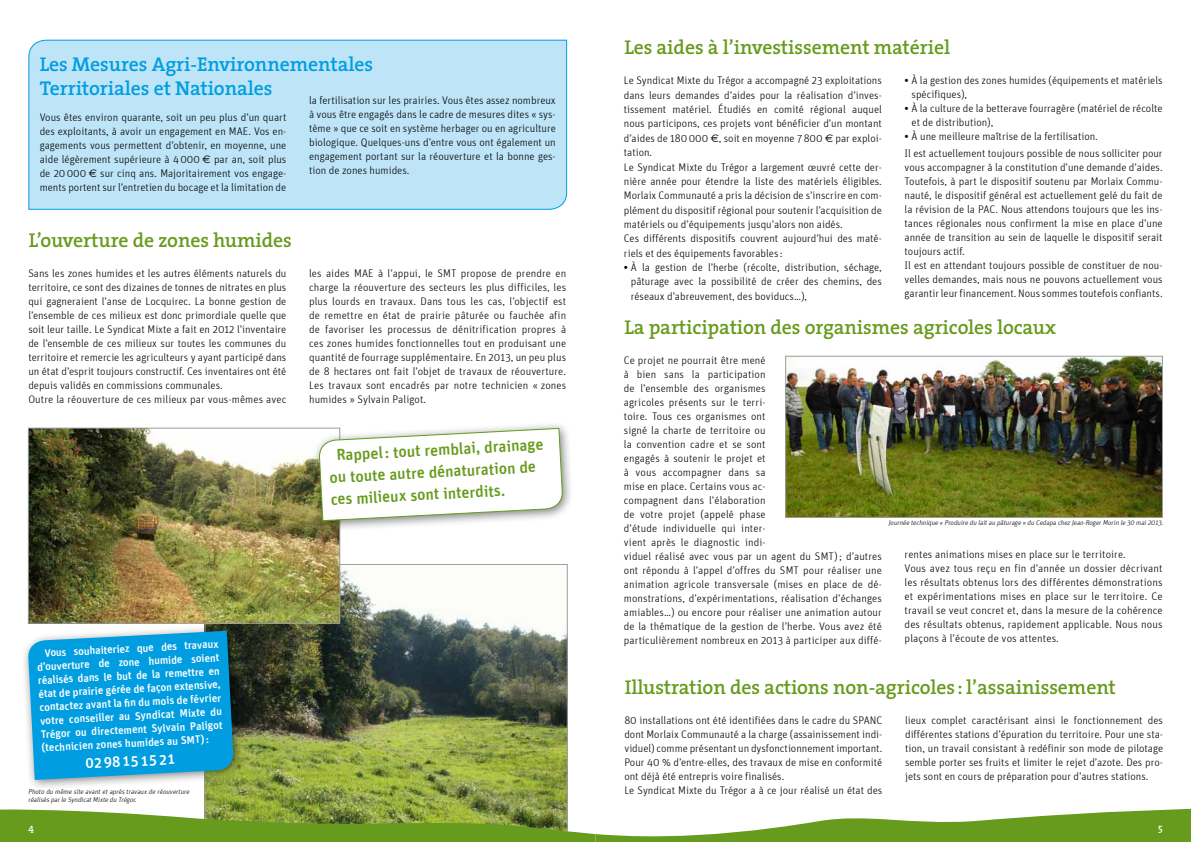
<style>
.page{position:relative;width:1191px;height:842px;background:#fff}
.page>*{position:absolute;margin:0;border:0;box-sizing:border-box;transform-origin:0 0}
.t1{font:600 20px "The Serif";letter-spacing:-.005em;color:#679b1d}
.t2{font:600 20px/24px "The Serif";letter-spacing:-.005em;color:#009ee0}
.t3{font:16px/22px "Unit Medium TF";color:#679b1d}
.t4{font:15px "Unit Medium TF";color:#fff}
.t5{font:300 11px/14px "Unit";color:#000}
.t6{font:11px/13.5px "Unit Medium TF";color:#fff;text-align:justify}
.t7{font:600 10px "The Serif";color:#fff}
.t8{font:italic 300 7px/8.4px "Unit";color:#000}
.s1{font-family:"Euro Sans";font-weight:400}
.s2{font-family:"Unit Medium TF";font-weight:400}
</style>
<div class="page">
<div style="left:28px;top:39px;width:539px;height:171px;background:#bde4f7"></div>
<img style="left:787px;top:358px;width:373px;height:158px">
<div style="left:785px;top:356px;width:377px;height:162px;border:1px solid #9c9e9f"></div>
<img style="left:207px;top:566px;width:358px;height:241px">
<div style="left:21px;top:624px;width:224px;height:167px;background:#000;opacity:.5"></div>
<svg style="left:27px;top:631px;width:207px;height:149px;background:#13a1da"></svg>
<img style="left:30px;top:430px;width:308px;height:191px">
<div style="left:28px;top:428px;width:312px;height:195px;border:1px solid #9c9e9f"></div>
<div style="left:312px;top:421px;width:262px;height:111px;background:#000;opacity:.5"></div>
<svg style="left:319px;top:427px;width:244px;height:95px"></svg>
<svg style="left:0;top:807px;width:1191px;height:35px"></svg>
<h1 class="t2" style="left:40px;top:52px;width:335px">Les Mesures Agri-Environnementales<br>Territoriales et Nationales</h1>
<p class="t5" style="left:309px;top:93px;width:248px;text-align:justify">la fertilisation sur les prairies. Vous êtes assez nombreux à vous être engagés dans le cadre de mesures dites « sys&shy;tème » que ce soit en système herbager ou en agriculture biologique. Quelques-uns d’entre vous ont également un engagement portant sur la réouverture et la bonne ges&shy;tion de zones humides.</p>
<p class="t5" style="left:40px;top:110px;width:248px;text-align:justify">Vous êtes environ quarante, soit un peu plus d’un quart des exploitants, à avoir un engagement en MAE. Vos en&shy;gagements vous permettent d’obtenir, en moyenne, une aide légèrement supérieure à 4000 <span class="s1">€</span> par an, soit plus de 20000 <span class="s1">€</span> sur cinq ans. Majoritairement vos engage&shy;ments portent sur l’entretien du bocage et la limitation de</p>
<h1 class="t1" style="left:29px;top:224px;width:265px">L’ouverture de zones humides</h1>
<p class="t5" style="left:28px;top:266px;width:259px">Sans les zones humides et les autres éléments naturels du territoire, ce sont des dizaines de tonnes de nitrates en plus qui gagneraient l’anse de Locquirec. La bonne gestion de l’ensemble de ces milieux est donc primordiale quelle que soit leur taille. Le Syndicat Mixte a fait en 2012 l’inventaire de l’ensemble de ces milieux sur toutes les communes du territoire et remercie les agriculteurs y ayant participé dans un état d’esprit toujours constructif. Ces inventaires ont été depuis validés en commissions communales.<br>Outre la réouverture de ces milieux par vous-mêmes avec</p>
<p class="t5" style="left:309px;top:266px;width:259px;text-align:justify">les aides MAE à l’appui, le SMT propose de prendre en charge la réouverture des secteurs les plus difficiles, les plus lourds en travaux. Dans tous les cas, l’objectif est de remettre en état de prairie pâturée ou fauchée afin de favoriser les processus de dénitrification propres à ces zones humides fonctionnelles tout en produisant une quantité de fourrage supplémentaire. En 2013, un peu plus de 8 hectares ont fait l’objet de travaux de réouverture.<br>Les travaux sont encadrés par notre technicien « zones humides » Sylvain Paligot.</p>
<h2 class="t3" style="left:328px;top:444px;width:217px;text-indent:8px;rotate:-3deg">Rappel: tout remblai, drainage ou toute autre dénaturation de ces milieux sont interdits.</h2>
<p class="t6" style="left:36px;top:646px;width:184px;text-indent:8px;rotate:-3deg">Vous souhaiteriez que des travaux d’ouverture de zone humide soient réalisés dans le but de la remettre en état de prairie gérée de façon extensive, contactez avant la fi n du mois de février votre conseiller au Syndicat Mixte du Trégor ou directement Sylvain Paligot (technicien zones humides au SMT):</p>
<h3 class="t4" style="left:85px;top:754px;width:91px;rotate:-3deg">0298151521</h3>
<p class="t8" style="left:28px;top:787px;width:164px">Photo du même site avantetaprès travaux de réouverture réalisés parle SyndicatMixte du Trégor.</p>
<h1 class="t1" style="left:624px;top:31px;width:328px">Les aides à l’investissement matériel</h1>
<p class="t5" style="left:624px;top:73px;width:259px;line-height:14.3px">Le Syndicat Mixte du Trégor a accompagné 23 exploitations dans leurs demandes d’aides pour la réalisation d’inves&shy;tissement matériel. Étudiés en comité régional auquel nous participons, ces projets vont bénéficier d’un montant d’aides de 180000 <span class="s1">€</span>, soit en moyenne 7800 <span class="s1">€</span> par exploi&shy;tation.<br>Le Syndicat Mixte du Trégor a largement œuvré cette der&shy;nière année pour étendre la liste des matériels éligibles.<br>Morlaix Communauté a pris la décision de s’inscrire en com&shy;plément du dispositif régional pour soutenir l’acquisition de matériels ou d’équipements jusqu’alors non aidés.<br>Ces différents dispositifs couvrent aujourd’hui des maté&shy;riels et des équipements favorables :</p>
<p class="t5" style="left:631px;top:260px;width:252px;line-height:14.3px;text-align:justify;text-indent:-7px"><span class="s2">•</span> à la gestion de l’herbe (récolte, distribution, séchage, pâturage avec la possibilité de créer des chemins, des réseaux d’abreuvement, des boviducs…),</p>
<p class="t5" style="left:911px;top:74px;width:252px;text-indent:-7px"><span class="s2">•</span> à la gestion des zones humides (équipements et matériels spécifiques),</p>
<p class="t5" style="left:911px;top:102px;width:252px;text-indent:-7px"><span class="s2">•</span> à la culture de la betterave fourragère (matériel de récolte et de distribution),</p>
<p class="t5" style="left:904px;top:128px;width:259px;line-height:16.8px"><span class="s2">•</span> à une meilleure maîtrise de la fertilisation.<br>Il est actuellement toujours possible de nous solliciter pour</p>
<p class="t5" style="left:904px;top:160px;width:259px">vous accompagner à la constitution d’une demande d’aides.<br>Toutefois, à part le dispositif soutenu par Morlaix Commu&shy;nauté, le dispositif général est actuellement gelé du fait de la révision de la PAC. Nous attendons toujours que les ins&shy;tances régionales nous confirment la mise en place d’une année de transition au sein de laquelle le dispositif serait toujours actif.<br>Il est en attendant toujours possible de constituer de nou&shy;velles demandes, mais nous ne pouvons actuellement vous garantir leur financement. Nous sommes toutefois confiants.</p>
<h1 class="t1" style="left:624px;top:310px;width:433px">La participation des organismes agricoles locaux</h1>
<p class="t5" style="left:624px;top:353px;width:259px">Ce projet ne pourrait être mené<br>à bien sans la participation<br>de l’ensemble des organismes<br>agricoles présents sur le terri-<br>toire. Tous ces organismes ont<br>signé la charte de territoire ou<br>la convention cadre et se sont<br>engagés à soutenir le projet et<br>à vous accompagner dans sa<br>mise en place. Certains vous ac-<br>compagnent dans l’élaboration<br>de votre projet (appelé phase<br>d’étude individuelle qui inter-<br>vient après le diagnostic indi-<br>viduel réalisé avec vous par un agent du SMT); d’autres ont répondu à l’appel d’offres du SMT pour réaliser une animation agricole transversale (mises en place de dé&shy;monstrations, d’expérimentations, réalisation d’échanges amiables…) ou encore pour réaliser une animation autour de la thématique de la gestion de l’herbe. Vous avez été particulièrement nombreux en 2013 à participer aux diffé-</p>
<p class="t8" style="left:888px;top:519px;width:277px">Journée technique « Produire du laitau pâturage » du Cedapa chez Jean-RogerMorin le 30 mai2013.</p>
<p class="t5" style="left:904px;top:547px;width:259px">rentes animations mises en place sur le territoire.<br>Vous avez tous reçu en fin d’année un dossier décrivant les résultats obtenus lors des différentes démonstrations et expérimentations mises en place sur le territoire. Ce travail se veut concret et, dans la mesure de la cohérence des résultats obtenus, rapidement applicable. Nous nous plaçons à l’écoute de vos attentes.</p>
<h1 class="t1" style="left:625px;top:670px;width:492px">Illustration des actions non-agricoles : l’assainissement</h1>
<p class="t5" style="left:905px;top:713px;width:259px;text-align:justify">lieux complet caractérisant ainsi le fonctionnement des différentes stations d’épuration du territoire. Pour une sta&shy;tion, un travail consistant à redéfinir son mode de pilotage semble porter ses fruits et limiter le rejet d’azote. Des pro&shy;jets sont en cours de préparation pour d’autres stations.</p>
<p class="t5" style="left:624px;top:713px;width:259px">80 installations ont été identifiées dans le cadre du SPANC dont Morlaix Communauté a la charge (assainissement indi&shy;viduel) comme présentant un dysfonctionnement important.<br>Pour 40 % d’entre-elles, des travaux de mise en conformité ont déjà été entrepris voire finalisés.<br>Le Syndicat Mixte du Trégor a à ce jour réalisé un état des</p>
<p class="t7" style="left:28px;top:819px;width:7px">4</p>
<p class="t7" style="left:1158px;top:819px;width:6px">5</p>
</div>
